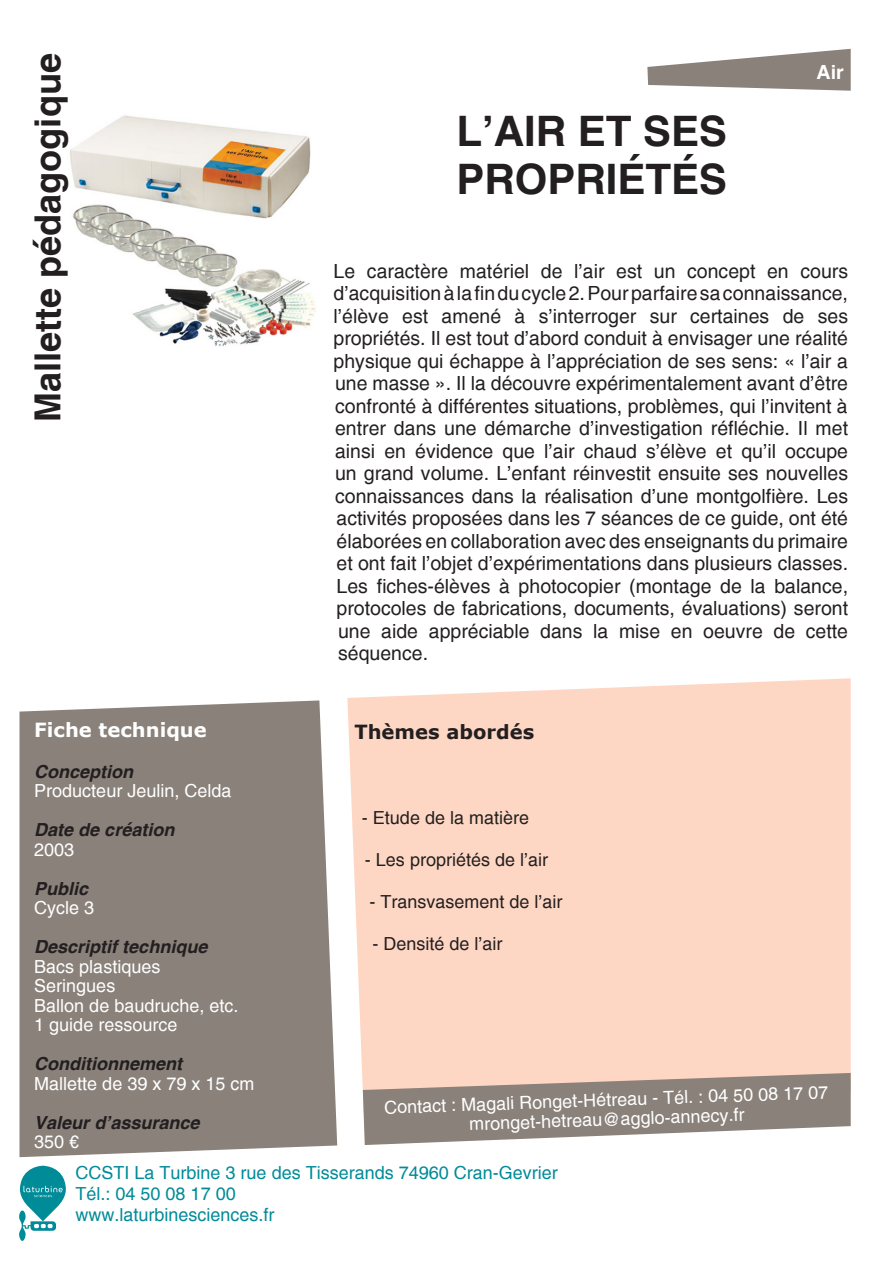
<style>
.page{position:relative;width:893px;height:1263px;background:#fff}
.page>*{position:absolute;margin:0;border:0;box-sizing:border-box;transform-origin:0 0}
.t1{font:700 42px/48px "Helvetica";color:#231f20}
.t2{font:700 36px "Helvetica";color:#231f20}
.t3{font:19.5px/22.5px "Helvetica";color:#231f20;text-align:justify}
.t4{font:700 19.5px "Verdana";color:#fff}
.t5{font:700 19.5px "Verdana";color:#231f20}
.t6{font:700 19.5px "Helvetica";color:#fff}
.t7{font:18px/19.5px "Helvetica";color:#fff;text-align:center}
.t8{font:18px "Helvetica";color:#008b98}
.t9{font:italic 700 18px "Helvetica";color:#231f20}
.t10{font:18px "Helvetica";color:#231f20}
</style>
<div class="page">
<img style="left:70px;top:115px;width:246px;height:232px">
<div style="left:347px;top:678px;width:504px;height:416px;background:#fed7c4"></div>
<div style="left:19px;top:700px;width:318px;height:457px;background:#8a817a"></div>
<svg style="left:647px;top:49px;width:204px;height:42px"></svg>
<svg style="left:363px;top:1073px;width:488px;height:72px;background:#a79c94"></svg>
<svg style="left:19px;top:1166px;width:47px;height:75px"></svg>
<p class="t2" style="left:26px;top:422px;width:370px;rotate:-90deg">Mallette pédagogique</p>
<p class="t6" style="left:817px;top:60px;width:29px">Air</p>
<p class="t1" style="left:456px;top:110px;width:272px">L’AIR ET SES<br>PROPRIÉTÉS</p>
<p class="t3" style="left:334px;top:260px;width:516px">Le caractère matériel de l’air est un concept en cours d’acquisition à la fin du cycle 2. Pour parfaire sa connaissance, l’élève est amené à s’interroger sur certaines de ses propriétés. Il est tout d’abord conduit à envisager une réalité physique qui échappe à l’appréciation de ses sens: « l’air a une masse ». Il la découvre expérimentalement avant d’être confronté à différentes situations, problèmes, qui l’invitent à</p>
<p class="t3" style="left:335px;top:418px;width:515px">entrer dans une démarche d’investigation réfléchie. Il met ainsi en évidence que l’air chaud s’élève et qu’il occupe un grand volume. L’enfant réinvestit ensuite ses nouvelles connaissances dans la réalisation d’une montgolfière. Les activités proposées dans les 7 séances de ce guide, ont été élaborées en collaboration avec des enseignants du primaire et ont fait l’objet d’expérimentations dans plusieurs classes.<br>Les fiches-élèves à photocopier (montage de la balance, protocoles de fabrications, documents, évaluations) seront une aide appréciable dans la mise en oeuvre de cette séquence.</p>
<p class="t4" style="left:34px;top:716px;width:174px">Fiche technique</p>
<p class="t9" style="left:34px;top:760px;width:100px">Conception</p>
<p class="t7" style="left:34px;top:782px;width:199px">Producteur Jeulin, Celda</p>
<p class="t9" style="left:34px;top:819px;width:142px">Date de création</p>
<p class="t7" style="left:34px;top:840px;width:42px">2003</p>
<p class="t9" style="left:34px;top:877px;width:56px">Public</p>
<p class="t7" style="left:34px;top:899px;width:62px">Cycle 3</p>
<p class="t9" style="left:34px;top:936px;width:175px">Descriptif technique</p>
<p class="t7" style="left:34px;top:957px;width:128px">Bacs plastiques</p>
<p class="t7" style="left:34px;top:977px;width:83px">Seringues</p>
<p class="t7" style="left:34px;top:996px;width:206px">Ballon de baudruche, etc.</p>
<p class="t7" style="left:34px;top:1016px;width:145px">1 guide ressource</p>
<p class="t9" style="left:34px;top:1053px;width:149px">Conditionnement</p>
<p class="t7" style="left:34px;top:1074px;width:222px">Mallette de 39 x 79 x 15 cm</p>
<p class="t9" style="left:34px;top:1111px;width:167px">Valeur d’assurance</p>
<p class="t7" style="left:34px;top:1133px;width:47px">350 €</p>
<p class="t8" style="left:76px;top:1162px;width:484px">CCSTI La Turbine 3 rue des Tisserands 74960 Cran-Gevrier</p>
<p class="t8" style="left:76px;top:1183px;width:162px">Tél.: 04 50 08 17 00</p>
<p class="t8" style="left:76px;top:1204px;width:201px">www.laturbinesciences.fr</p>
<p class="t5" style="left:354px;top:718px;width:181px">Thèmes abordés</p>
<p class="t10" style="left:362px;top:807px;width:169px">- Etude de la matière</p>
<p class="t10" style="left:365px;top:849px;width:185px">- Les propriétés de l’air</p>
<p class="t10" style="left:369px;top:891px;width:195px">- Transvasement de l’air</p>
<p class="t10" style="left:372px;top:933px;width:132px">- Densité de l’air</p>
<p class="t7" style="left:384px;top:1098px;width:446px;rotate:-2deg">Contact : Magali Ronget-Hétreau - Tél. : 04 50 08 17 07 mronget-hetreau@agglo-annecy.fr</p>
</div>
